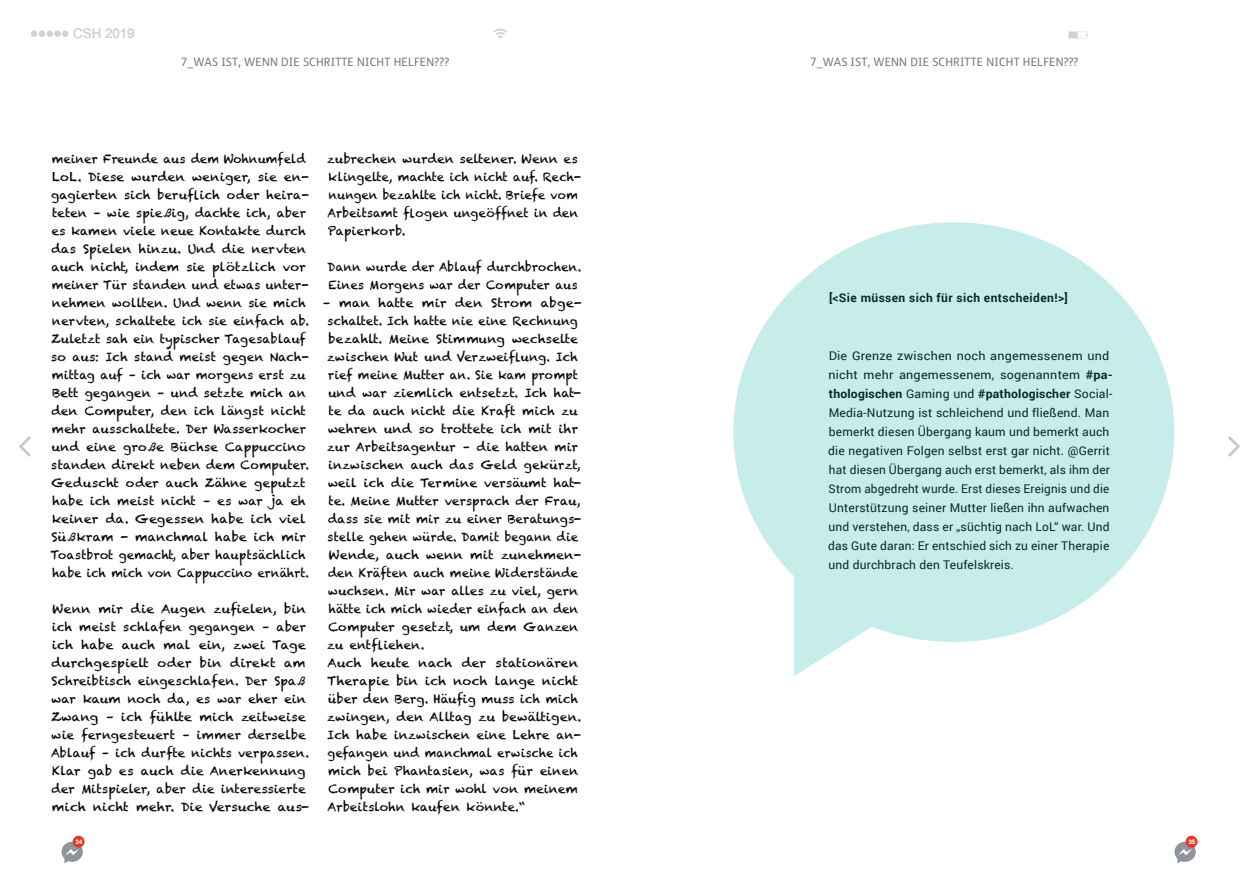
<style>
.page{position:relative;width:1259px;height:893px;background:#fff}
.page>*{position:absolute;margin:0;border:0;box-sizing:border-box;transform-origin:0 0}
.t1{font:13.35px "Arial";color:#cfd1d4}
.t2{font:12px/18px "Chalkduster";letter-spacing:.01em;color:#000;scale:1.05 1}
.t3{font:12px/18px "Chalkduster";letter-spacing:.01em;color:#000;scale:.96 1}
.t4{font:12px/19px "Roboto";letter-spacing:.015em;color:#000;scale:1.05 1}
.t5{font:12px/18px "Chalkduster";letter-spacing:.01em;color:#000}
.t6{font:700 12px "Roboto";letter-spacing:.035em;color:#000}
.t7{font:11.55px "FS Me";letter-spacing:.015em;color:#7c7b7b}
.t8{font:900 6.15px "Roboto";color:#fffffc}
.s1{font-weight:700}
</style>
<div class="page">
<svg style="left:1228px;top:436px;width:12px;height:21px"></svg>
<svg style="left:1174px;top:842px;width:21px;height:21px"></svg>
<div style="left:1185px;top:836px;width:12px;height:12px;background:#eb3324;border-radius:50%"></div>
<svg style="left:62px;top:842px;width:21px;height:21px"></svg>
<div style="left:73px;top:836px;width:11px;height:12px;background:#eb3324;border-radius:50%"></div>
<svg style="left:19px;top:436px;width:12px;height:21px"></svg>
<svg style="left:493px;top:29px;width:14px;height:10px"></svg>
<svg style="left:31px;top:31px;width:37px;height:6px"></svg>
<svg style="left:733px;top:222px;width:441px;height:454px;fill:#c6edea"></svg>
<svg style="left:1068px;top:31px;width:20px;height:8px"></svg>
<div style="left:1069px;top:32px;width:8px;height:6px;background:#cfd1d4"></div>
<p class="t1" style="left:73px;top:25px;width:63px">CSH 2019</p>
<p class="t7" style="left:181px;top:54px;width:270px">7_WAS IST, WENN DIE SCHRITTE NICHT HELFEN???</p>
<p class="t3" style="left:51px;top:150px;width:270px">meiner Freunde aus dem Wohnumfeld LoL. Diese wurden weniger, sie en&shy;gagierten sich beruflich oder heira&shy;teten – wie spießig, dachte ich, aber es kamen viele neue Kontakte durch das Spielen hinzu. Und die nervten auch nicht, indem sie plötzlich vor meiner Tür standen und etwas unter&shy;nehmen wollten. Und wenn sie mich nervten, schaltete ich sie einfach ab.<br>Zuletzt sah ein typischer Tagesablauf so aus: Ich stand meist gegen Nach&shy;mittag auf – ich war morgens erst zu Bett gegangen – und setzte mich an den Computer, den ich längst nicht mehr ausschaltete. Der Wasserkocher und eine große Büchse Cappuccino standen direkt neben dem Computer.</p>
<p class="t5" style="left:51px;top:474px;width:260px">Geduscht oder auch Zähne geputzt habe ich meist nicht – es war ja eh keiner da. Gegessen habe ich viel Süßkram - manchmal habe ich mir Toastbrot gemacht, aber hauptsächlich habe ich mich von Cappuccino ernährt.</p>
<p class="t2" style="left:51px;top:600px;width:247px">Wenn mir die Augen zufielen, bin ich meist schlafen gegangen – aber ich habe auch mal ein, zwei Tage durchgespielt oder bin direkt am Schreibtisch eingeschlafen. Der Spaß war kaum noch da, es war eher ein Zwang – ich fühlte mich zeitweise wie ferngesteuert – immer derselbe Ablauf – ich durfte nichts verpassen.<br>Klar gab es auch die Anerkennung der Mitspieler, aber die interessierte mich nicht mehr. Die Versuche aus-</p>
<p class="t5" style="left:327px;top:150px;width:255px">zubrechen wurden seltener. Wenn es klingelte, machte ich nicht auf. Rech&shy;nungen bezahlte ich nicht. Briefe vom<br>Arbeitsamt flogen ungeöffnet in den<br>Papierkorb.</p>
<p class="t3" style="left:327px;top:258px;width:266px">Dann wurde der Ablauf durchbrochen.<br>Eines Morgens war der Computer aus</p>
<p class="t2" style="left:327px;top:294px;width:244px;text-indent:-5px">– man hatte mir den Strom abge&shy;schaltet. Ich hatte nie eine Rechnung bezahlt. Meine Stimmung wechselte zwischen Wut und Verzweiflung. Ich rief meine Mutter an. Sie kam prompt und war ziemlich entsetzt. Ich hat&shy;te da auch nicht die Kraft mich zu wehren und so trottete ich mit ihr zur Arbeitsagentur – die hatten mir inzwischen auch das Geld gekürzt, weil ich die Termine versäumt hat&shy;te. Meine Mutter versprach der Frau, dass sie mit mir zu einer Beratungs&shy;stelle gehen würde. Damit begann die Wende, auch wenn mit zunehmen&shy;den Kräften auch meine Widerstände wuchsen. Mir war alles zu viel, gern hätte ich mich wieder einfach an den Computer gesetzt, um dem Ganzen zu entfliehen.</p>
<p class="t2" style="left:327px;top:654px;width:244px">Auch heute nach der stationären Therapie bin ich noch lange nicht über den Berg. Häufig muss ich mich zwingen, den Alltag zu bewältigen.<br>Ich habe inzwischen eine Lehre an&shy;gefangen und manchmal erwische ich mich bei Phantasien, was für einen Computer ich mir wohl von meinem Arbeitslohn kaufen könnte.“</p>
<p class="t7" style="left:810px;top:54px;width:270px">7_WAS IST, WENN DIE SCHRITTE NICHT HELFEN???</p>
<p class="t6" style="left:829px;top:290px;width:240px">[&lt;Sie müssen sich für sich entscheiden!&gt;]</p>
<p class="t4" style="left:828px;top:345px;width:272px">Die Grenze zwischen noch angemessenem und nicht mehr angemessenem, sogenanntem <span class="s1">#pa&shy;thologischen</span> Gaming und <span class="s1">#pathologischer</span> Social-Media-Nutzung ist schleichend und fließend. Man bemerkt diesen Übergang kaum und bemerkt auch die negativen Folgen selbst erst gar nicht. @Gerrit hat diesen Übergang auch erst bemerkt, als ihm der Strom abgedreht wurde. Erst dieses Ereignis und die Unterstützung seiner Mutter ließen ihn aufwachen und verstehen, dass er „süchtig nach LoL“ war. Und das Gute daran: Er entschied sich zu einer Therapie und durchbrach den Teufelskreis.</p>
<p class="t8" style="left:75px;top:837px;width:9px">34</p>
<p class="t8" style="left:1188px;top:837px;width:9px">35</p>
</div>
